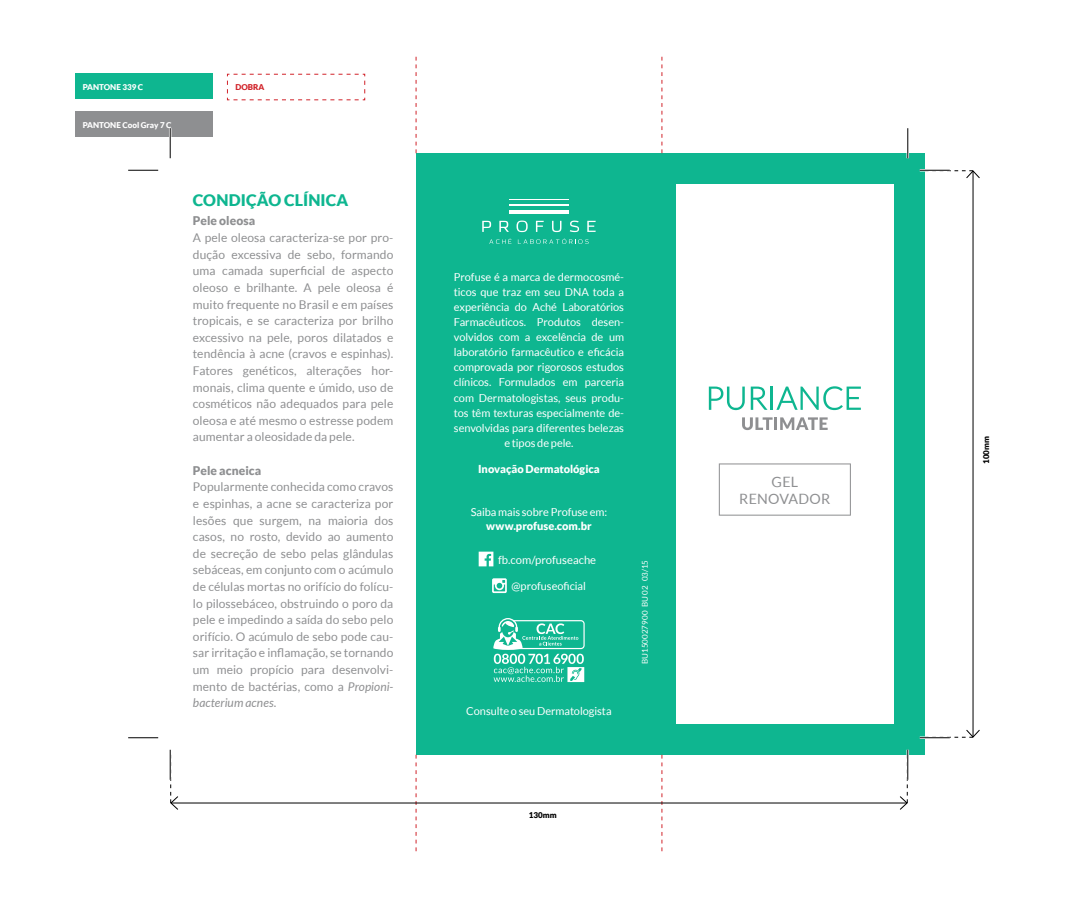
<style>
.page{position:relative;width:1078px;height:908px;background:#fff}
.page>*{position:absolute;margin:0;border:0;box-sizing:border-box;transform-origin:0 0}
.t1{font:900 16px "Lato";letter-spacing:.01em;color:#0eb690}
.t2{font:14.2px "Lato";letter-spacing:.015em;color:#8e8f91}
.t3{font:12px/16.6px "Lato";letter-spacing:.005em;color:#8e8f91;text-align:justify}
.t4{font:900 12px "Lato";letter-spacing:.005em;color:#8e8f91}
.t5{font:11.2px "Lato";color:#fff}
.t6{font:11px/15px "Lato";letter-spacing:-.005em;color:#fff;text-align:center}
.t7{font:900 11px "Lato";color:#fff}
.t8{font:900 8px "Lato";color:#fff}
.t9{font:8px "Lato";color:#fff}
.t10{font:900 8px "Lato";color:#000}
.t11{font:900 8px "Lato";color:#d1232a}
.s1{font-style:italic}
</style>
<div class="page">
<div style="left:416px;top:153px;width:245px;height:601px;background:#0eb690"></div>
<svg style="left:493px;top:618px;width:91px;height:63px"></svg>
<svg style="left:478px;top:551px;width:15px;height:15px"></svg>
<svg style="left:492px;top:578px;width:14px;height:14px"></svg>
<hr style="left:509px;top:210px;width:59px;height:3px;background:#fff">
<hr style="left:509px;top:204px;width:59px;height:1px;background:#fff">
<hr style="left:509px;top:199px;width:59px;height:1px;background:#fff">
<svg style="left:489px;top:238px;width:22px;height:6px"></svg>
<svg style="left:517px;top:238px;width:71px;height:6px"></svg>
<svg style="left:482px;top:221px;width:9px;height:11px"></svg>
<svg style="left:499px;top:221px;width:10px;height:11px"></svg>
<svg style="left:516px;top:220px;width:11px;height:12px"></svg>
<svg style="left:536px;top:221px;width:7px;height:11px"></svg>
<svg style="left:552px;top:221px;width:9px;height:11px"></svg>
<svg style="left:569px;top:220px;width:10px;height:12px"></svg>
<svg style="left:587px;top:221px;width:8px;height:11px"></svg>
<div style="left:661px;top:153px;width:14px;height:595px;background:#0eb690"></div>
<div style="left:894px;top:153px;width:30px;height:601px;background:#0eb690"></div>
<div style="left:661px;top:724px;width:246px;height:30px;background:#0eb690"></div>
<div style="left:661px;top:153px;width:246px;height:30px;background:#0eb690"></div>
<svg style="left:718px;top:463px;width:132px;height:52px"></svg>
<svg style="left:708px;top:386px;width:36px;height:24px"></svg>
<svg style="left:750px;top:386px;width:17px;height:23px"></svg>
<hr style="left:770px;top:386px;width:3px;height:23px;background:#0eb690">
<svg style="left:776px;top:386px;width:84px;height:24px"></svg>
<svg style="left:742px;top:417px;width:85px;height:13px"></svg>
<svg style="left:415px;top:57px;width:1px;height:96px"></svg>
<svg style="left:661px;top:57px;width:1px;height:96px"></svg>
<svg style="left:415px;top:754px;width:1px;height:96px"></svg>
<svg style="left:661px;top:754px;width:1px;height:96px"></svg>
<div style="left:75px;top:74px;width:137px;height:25px;background:#0eb690"></div>
<svg style="left:226px;top:73px;width:139px;height:28px"></svg>
<div style="left:75px;top:112px;width:137px;height:25px;background:#8e8f91"></div>
<hr style="left:171px;top:802px;width:735px;height:1px;background:#000">
<svg style="left:169px;top:755px;width:10px;height:55px"></svg>
<svg style="left:898px;top:754px;width:10px;height:56px"></svg>
<hr style="left:972px;top:171px;width:1px;height:565px;background:#000">
<svg style="left:924px;top:728px;width:56px;height:10px"></svg>
<svg style="left:924px;top:169px;width:56px;height:10px"></svg>
<hr style="left:919px;top:169px;width:30px;height:2px;background:#fff">
<hr style="left:919px;top:736px;width:30px;height:2px;background:#fff">
<hr style="left:169px;top:128px;width:2px;height:30px;background:#fff">
<hr style="left:169px;top:749px;width:2px;height:30px;background:#fff">
<hr style="left:906px;top:128px;width:2px;height:30px;background:#fff">
<hr style="left:906px;top:749px;width:2px;height:30px;background:#fff">
<hr style="left:128px;top:170px;width:30px;height:1px;background:#000">
<hr style="left:919px;top:170px;width:30px;height:1px;background:#000">
<hr style="left:128px;top:737px;width:30px;height:1px;background:#000">
<hr style="left:919px;top:737px;width:30px;height:1px;background:#000">
<hr style="left:170px;top:128px;width:1px;height:30px;background:#000">
<hr style="left:170px;top:749px;width:1px;height:30px;background:#000">
<hr style="left:907px;top:128px;width:1px;height:30px;background:#000">
<hr style="left:907px;top:749px;width:1px;height:30px;background:#000">
<p class="t8" style="left:83px;top:82px;width:62px">PANTONE 339 C</p>
<p class="t11" style="left:235px;top:83px;width:30px">DOBRA</p>
<p class="t8" style="left:83px;top:120px;width:90px">PANTONE Cool Gray 7 C</p>
<p class="t1" style="left:193px;top:190px;width:157px">CONDIÇÃO CLÍNICA</p>
<p class="t4" style="left:193px;top:214px;width:64px">Pele oleosa</p>
<p class="t3" style="left:193px;top:229px;width:202px">A pele oleosa caracteriza-se por pro&shy;dução excessiva de sebo, formando uma camada superficial de aspecto oleoso e brilhante. A pele oleosa é muito frequente no Brasil e em países tropicais, e se caracteriza por brilho excessivo na pele, poros dilatados e tendência à acne (cravos e espinhas).<br>Fatores genéticos, alterações hor&shy;monais, clima quente e úmido, uso de cosméticos não adequados para pele oleosa e até mesmo o estresse podem aumentar a oleosidade da pele.</p>
<p class="t4" style="left:193px;top:463px;width:70px">Pele acneica</p>
<p class="t3" style="left:193px;top:478px;width:202px">Popularmente conhecida como cravos e espinhas, a acne se caracteriza por lesões que surgem, na maioria dos casos, no rosto, devido ao aumento de secreção de sebo pelas glândulas sebáceas, em conjunto com o acúmulo de células mortas no orifício do folícu&shy;lo pilossebáceo, obstruindo o poro da pele e impedindo a saída do sebo pelo orifício. O acúmulo de sebo pode cau&shy;sar irritação e inflamação, se tornando um meio propício para desenvolvi&shy;mento de bactérias, como a <span class="s1">Propioni&shy;bacterium acnes</span>.</p>
<p class="t6" style="left:454px;top:270px;width:172px">Profuse é a marca de dermocosmé&shy;ticos que traz em seu DNA toda a experiência do Aché Laboratórios<br>Farmacêuticos. Produtos desen&shy;volvidos com a excelência de um laboratório farmacêutico e eficácia comprovada por rigorosos estudos clínicos. Formulados em parceria com Dermatologistas, seus produ&shy;tos têm texturas especialmente de&shy;senvolvidas para diferentes belezas e tipos de pele.</p>
<p class="t7" style="left:478px;top:462px;width:123px">Inovação Dermatológica</p>
<p class="t6" style="left:470px;top:504px;width:138px">Saiba mais sobre Profuse em:</p>
<p class="t7" style="left:486px;top:519px;width:107px">www.profuse.com.br</p>
<p class="t5" style="left:498px;top:553px;width:100px">fb.com/profuseache</p>
<p class="t6" style="left:511px;top:578px;width:76px">@profuseoficial</p>
<p class="t6" style="left:466px;top:703px;width:147px">Consulte o seu Dermatologista</p>
<p class="t9" style="left:640px;top:663px;width:105px;rotate:-90deg">BU150027900 BU 02 03/15</p>
<p class="t10" style="left:528px;top:810px;width:29px">130mm</p>
<p class="t2" style="left:771px;top:473px;width:28px">GEL</p>
<p class="t2" style="left:739px;top:490px;width:93px">RENOVADOR</p>
<p class="t10" style="left:981px;top:464px;width:29px;rotate:-90deg">100mm</p>
</div>
